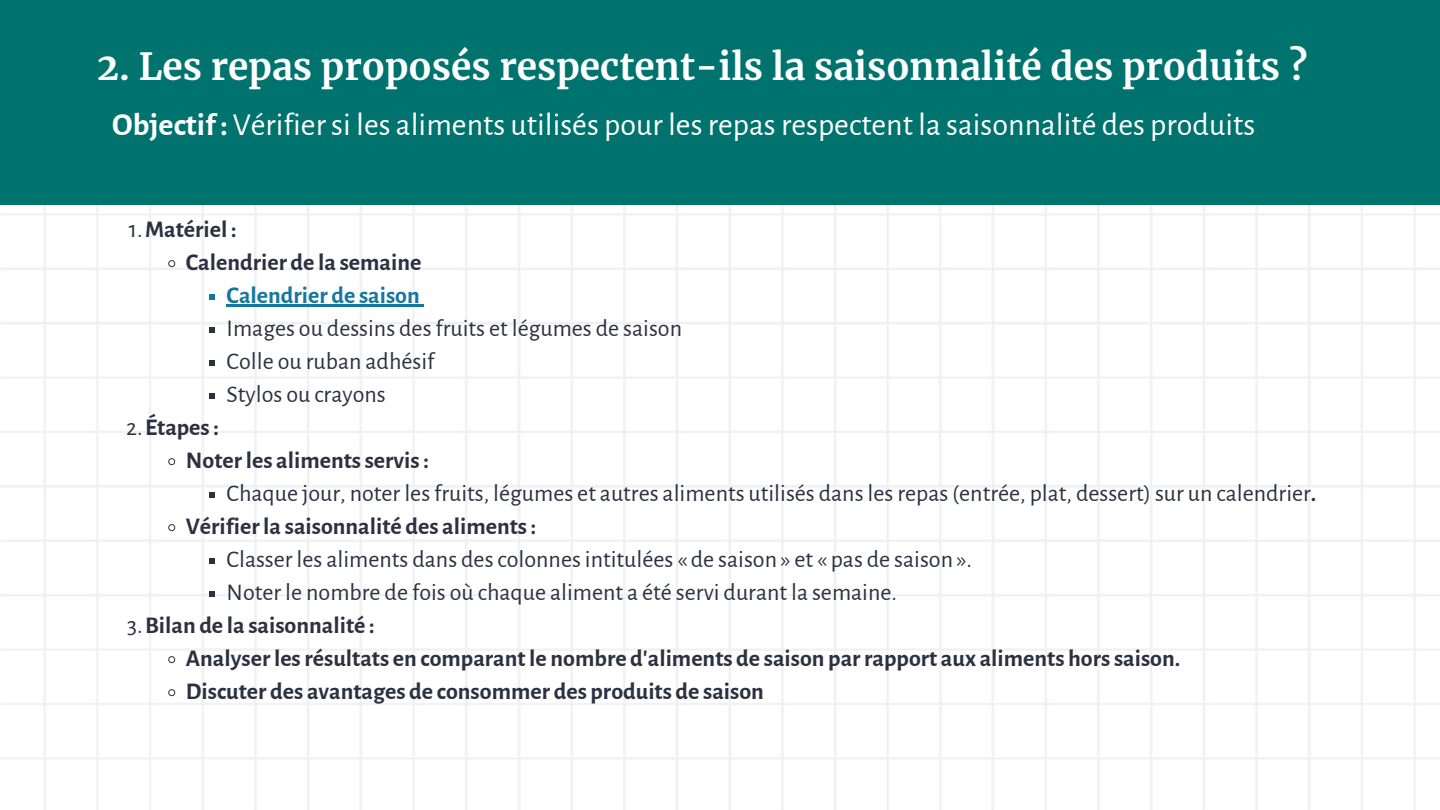
<style>
.page{position:relative;width:1440px;height:810px;background:#fff}
.page>*{position:absolute;margin:0;border:0;box-sizing:border-box;transform-origin:0 0}
.t1{font:700 37px "Merriweather";color:#fff}
.t2{font:32px "Alegreya Sans";color:#fff}
.t3{font:24px "Alegreya Sans";color:#2c3041}
.t4{font:700 24px "Alegreya Sans";color:#2c3041}
.t5{font:700 24px "Alegreya Sans";color:#16769e}
.s1{font-weight:700}
.s2{font-weight:400}
</style>
<div class="page">
<img style="left:0;top:204px;width:1440px;height:606px">
<div style="left:0;top:0;width:1440px;height:204px;background:#00736f"></div>
<svg style="left:168px;top:260px;width:8px;height:8px"></svg>
<svg style="left:209px;top:294px;width:6px;height:6px"></svg>
<hr style="left:227px;top:304px;width:193px;height:2px;background:#16769e">
<svg style="left:209px;top:327px;width:6px;height:6px"></svg>
<svg style="left:209px;top:360px;width:6px;height:6px"></svg>
<svg style="left:209px;top:393px;width:6px;height:6px"></svg>
<svg style="left:168px;top:458px;width:8px;height:8px"></svg>
<svg style="left:209px;top:492px;width:6px;height:6px"></svg>
<svg style="left:168px;top:524px;width:8px;height:8px"></svg>
<svg style="left:209px;top:558px;width:6px;height:6px"></svg>
<svg style="left:209px;top:591px;width:6px;height:6px"></svg>
<svg style="left:168px;top:656px;width:8px;height:8px"></svg>
<svg style="left:168px;top:689px;width:8px;height:8px"></svg>
<p class="t1" style="left:97px;top:43px;width:1212px">2. Les repas proposés respectent-ils la saisonnalité des produits ?</p>
<p class="t2" style="left:112px;top:110px;width:1145px"><span class="s1">Objectif:</span> Vérifier si les aliments utilisés pour les repas respectent la saisonnalité des produits</p>
<p class="t4" style="left:129px;top:217px;width:109px"><span class="s2">1.</span>Matériel :</p>
<h1 class="t4" style="left:186px;top:250px;width:237px">Calendrier de la semaine</h1>
<h2 class="t5" style="left:227px;top:283px;width:195px">Calendrier de saison</h2>
<p class="t3" style="left:227px;top:316px;width:457px">Images ou dessins des fruits et légumes de saison</p>
<p class="t3" style="left:227px;top:349px;width:209px">Colle ou ruban adhésif</p>
<p class="t3" style="left:227px;top:382px;width:161px">Stylos ou crayons</p>
<p class="t4" style="left:126px;top:415px;width:94px"><span class="s2">2.</span>Étapes:</p>
<p class="t4" style="left:186px;top:448px;width:245px">Noterles alimentsservis:</p>
<p class="t3" style="left:227px;top:481px;width:1091px">Chaque jour, noter les fruits, légumes et autres aliments utilisés dans les repas (entrée, plat, dessert) sur un calendrier<span class="s1">.</span></p>
<p class="t4" style="left:186px;top:514px;width:352px">Vérifierla saisonnalité des aliments:</p>
<p class="t3" style="left:227px;top:547px;width:747px">Classer les aliments dans des colonnes intitulées « de saison » et « pas de saison ».</p>
<p class="t3" style="left:227px;top:580px;width:672px">Noter le nombre de fois où chaque aliment a été servi durant la semaine.</p>
<p class="t4" style="left:127px;top:613px;width:249px"><span class="s2">3.</span>Bilan de la saisonnalité :</p>
<p class="t4" style="left:186px;top:646px;width:996px">Analyserlesrésultats en comparantle nombre d'aliments de saison parrapport aux aliments horssaison.</p>
<p class="t4" style="left:186px;top:679px;width:580px">Discuter des avantages de consommer des produits de saison</p>
</div>
